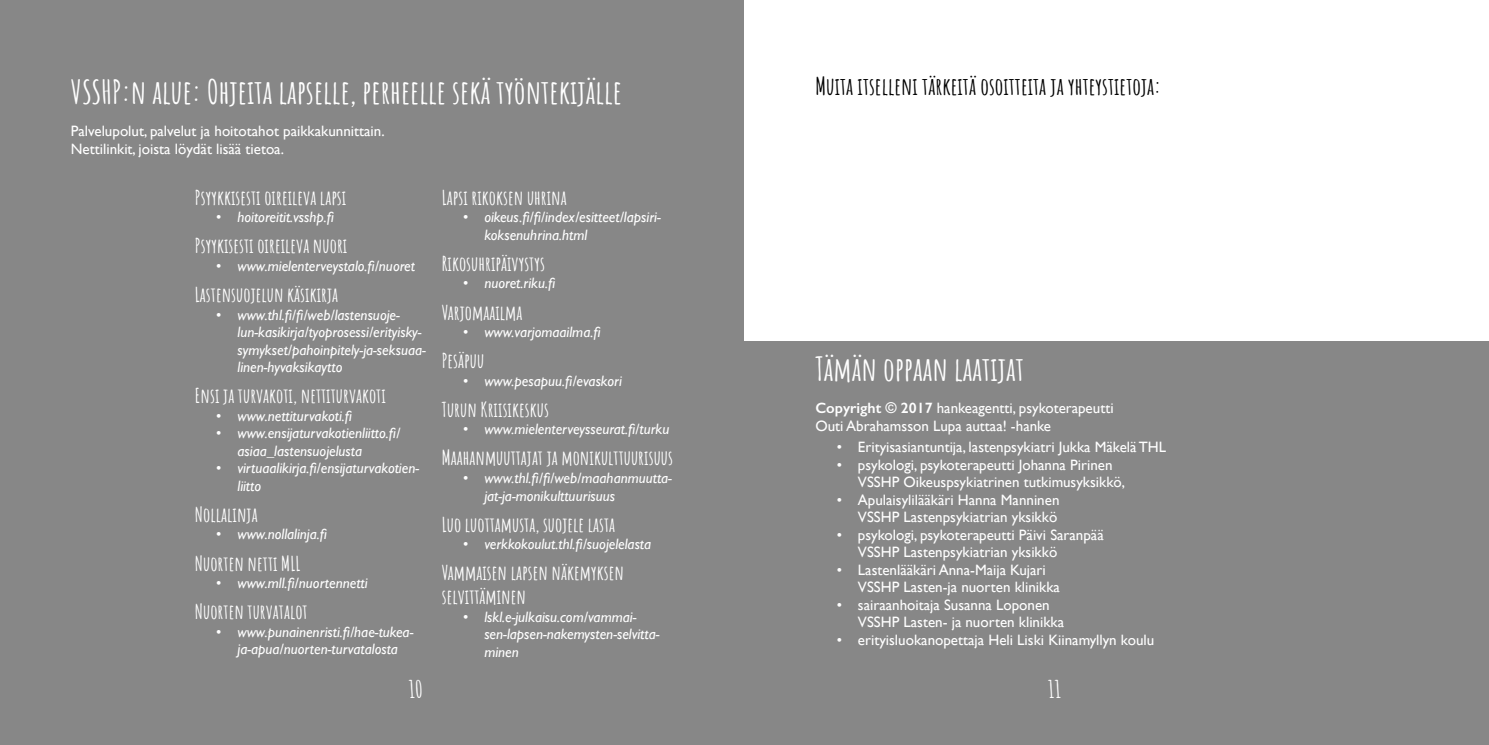
<style>
.page{position:relative;width:1489px;height:745px;background:#fff}
.page>*{position:absolute;margin:0;border:0;box-sizing:border-box;transform-origin:0 0}
.t1{font:700 32.5px "Amatic SC";color:#fff}
.t2{font:700 23.75px "Amatic SC";color:#000}
.t3{font:700 23.75px "Amatic SC";color:#fff}
.t4{font:700 20px/24px "Amatic SC";color:#fff}
.t5{font:italic 15px/17.5px "Gill Sans";color:#fff}
.t6{font:15px/17.5px "Gill Sans";color:#fff}
.s1{font-style:normal}
.s2{font-weight:600}
</style>
<div class="page">
<div style="left:0;top:0;width:744px;height:744px;background:#878787"></div>
<div style="left:744px;top:0;width:744px;height:744px;background:#878787"></div>
<div style="left:744px;top:0;width:744px;height:340px;background:#fff"></div>
<h1 class="t1" style="left:71px;top:67px;width:553px">VSSHP:n alue: Ohjeita lapselle, perheelle sekä työntekijälle</h1>
<p class="t6" style="left:71px;top:122px;width:315px;line-height:18px">Palvelupolut, palvelut ja hoitotahot paikkakunnittain.<br>Nettilinkit, joista löydät lisää tietoa.</p>
<h3 class="t4" style="left:195px;top:184px;width:153px">Psyykkisesti oireileva lapsi</h3>
<p class="t5" style="left:216px;top:208px;width:119px"><span class="s1">•</span> hoitoreitit.vsshp.fi</p>
<h3 class="t4" style="left:195px;top:232px;width:154px">Psyykisesti oireileva nuori</h3>
<p class="t5" style="left:216px;top:257px;width:200px"><span class="s1">•</span> www.mielenterveystalo.fi/nuoret</p>
<h3 class="t4" style="left:195px;top:281px;width:145px">Lastensuojelun käsikirja</h3>
<p class="t5" style="left:237px;top:305px;width:190px;text-indent:-21px"><span class="s1">•</span> www.thl.fi/fi/web/lastensuoje&shy;lun-kasikirja/tyoprosessi/erityisky&shy;symykset/pahoinpitely-ja-seksuaa&shy;linen-hyvaksikaytto</p>
<h3 class="t4" style="left:195px;top:382px;width:192px">Ensi ja turvakoti, nettiturvakoti</h3>
<p class="t5" style="left:216px;top:406px;width:137px"><span class="s1">•</span> www.nettiturvakoti.fi</p>
<p class="t5" style="left:237px;top:424px;width:164px;text-indent:-21px"><span class="s1">•</span> www.ensijaturvakotienliitto.fi/ asiaa_lastensuojelusta</p>
<p class="t5" style="left:237px;top:459px;width:183px;text-indent:-21px"><span class="s1">•</span> virtuaalikirja.fi/ensijaturvakotien&shy;liitto</p>
<h3 class="t4" style="left:195px;top:501px;width:64px">Nollalinja</h3>
<p class="t5" style="left:216px;top:525px;width:112px"><span class="s1">•</span> www.nollalinja.fi</p>
<h3 class="t4" style="left:195px;top:549px;width:107px">Nuorten netti MLL</h3>
<p class="t5" style="left:216px;top:574px;width:153px"><span class="s1">•</span> www.mll.fi/nuortennetti</p>
<h3 class="t4" style="left:195px;top:598px;width:114px">Nuorten turvatalot</h3>
<p class="t5" style="left:216px;top:622px;width:199px;text-align:center"><span class="s1">•</span> www.punainenristi.fi/hae-tukea&shy;ja-apua/nuorten-turvatalosta</p>
<h3 class="t4" style="left:442px;top:184px;width:127px">Lapsi rikoksen uhrina</h3>
<p class="t5" style="left:484px;top:208px;width:178px;text-indent:-21px"><span class="s1">•</span> oikeus.fi/fi/index/esitteet/lapsiri&shy;koksenuhrina.html</p>
<h3 class="t4" style="left:442px;top:250px;width:105px">Rikosuhripäivystys</h3>
<p class="t5" style="left:463px;top:274px;width:94px"><span class="s1">•</span> nuoret.riku.fi</p>
<h3 class="t4" style="left:442px;top:298px;width:82px">Varjomaailma</h3>
<p class="t5" style="left:463px;top:323px;width:139px"><span class="s1">•</span> www.varjomaailma.fi</p>
<h3 class="t4" style="left:442px;top:347px;width:44px">Pesäpuu</h3>
<p class="t5" style="left:463px;top:371px;width:160px"><span class="s1">•</span> www.pesapuu.fi/evaskori</p>
<h3 class="t4" style="left:442px;top:396px;width:109px">Turun Kriisikeskus</h3>
<p class="t5" style="left:463px;top:420px;width:208px"><span class="s1">•</span> www.mielenterveysseurat.fi/turku</p>
<h3 class="t4" style="left:442px;top:444px;width:233px">Maahanmuuttajat ja monikulttuurisuus</h3>
<p class="t5" style="left:484px;top:469px;width:189px;text-indent:-21px"><span class="s1">•</span> www.thl.fi/fi/web/maahanmuutta&shy;jat-ja-monikulttuurisuus</p>
<h3 class="t4" style="left:442px;top:510px;width:175px">Luo luottamusta, suojele lasta</h3>
<p class="t5" style="left:463px;top:535px;width:190px"><span class="s1">•</span> verkkokoulut.thl.fi/suojelelasta</p>
<h3 class="t4" style="left:442px;top:559px;width:184px">Vammaisen lapsen näkemyksen selvittäminen</h3>
<p class="t5" style="left:484px;top:607px;width:177px;text-indent:-21px"><span class="s1">•</span> lskl.e-julkaisu.com/vammai&shy;sen-lapsen-nakemysten-selvitta&shy;minen</p>
<h2 class="t2" style="left:815px;top:68px;width:347px">Muita itselleni tärkeitä osoitteita ja yhteystietoja:</h2>
<h1 class="t1" style="left:815px;top:343px;width:210px">Tämän oppaan laatijat</h1>
<p class="t6" style="left:815px;top:398px;width:300px;line-height:18px"><span class="s2">Copyright © 2017</span> hankeagentti, psykoterapeutti<br>Outi Abrahamsson Lupa auttaa! -hanke</p>
<p class="t6" style="left:836px;top:438px;width:331px">• Erityisasiantuntija, lastenpsykiatri Jukka Mäkelä THL</p>
<p class="t6" style="left:857px;top:455px;width:269px;text-indent:-21px">• psykologi, psykoterapeutti Johanna Pirinen<br>VSSHP Oikeuspsykiatrinen tutkimusyksikkö,</p>
<p class="t6" style="left:836px;top:490px;width:224px;text-align:right">• Apulaisylilääkäri Hanna Manninen<br>VSSHP Lastenpsykiatrian yksikkö</p>
<p class="t6" style="left:857px;top:525px;width:247px;text-indent:-21px">• psykologi, psykoterapeutti Päivi Saranpää<br>VSSHP Lastenpsykiatrian yksikkö</p>
<p class="t6" style="left:857px;top:560px;width:203px;text-indent:-21px">• Lastenlääkäri Anna-Maija Kujari<br>VSSHP Lasten-ja nuorten klinikka</p>
<p class="t6" style="left:857px;top:595px;width:208px;text-indent:-21px">• sairaanhoitaja Susanna Loponen<br>VSSHP Lasten- ja nuorten klinikka</p>
<p class="t6" style="left:836px;top:630px;width:319px">• erityisluokanopettaja Heli Liski Kiinamyllyn koulu</p>
<h2 class="t3" style="left:408px;top:670px;width:16px">10</h2>
<h2 class="t3" style="left:1048px;top:670px;width:14px">11</h2>
</div>
